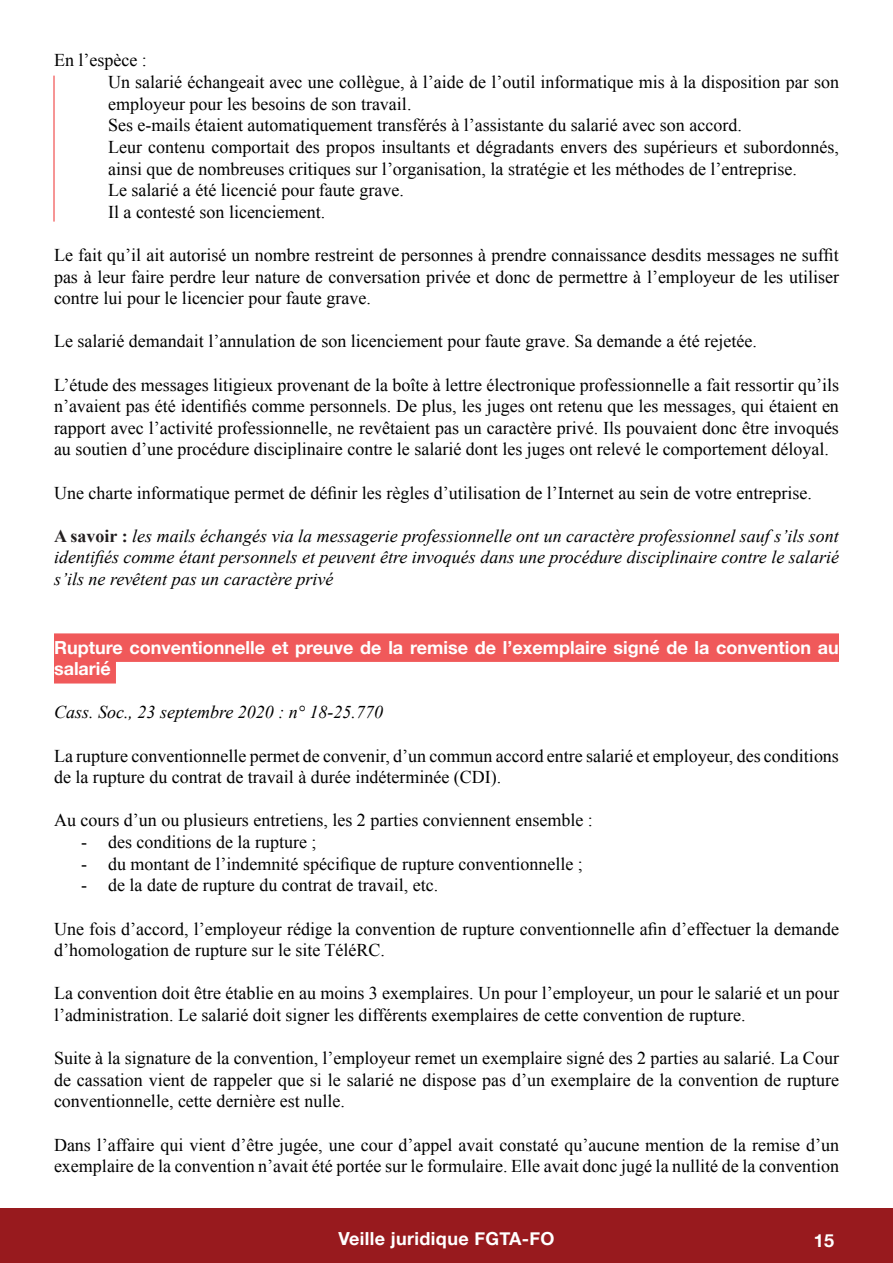
<style>
.page{position:relative;width:893px;height:1263px;background:#fff}
.page>*{position:absolute;margin:0;border:0;box-sizing:border-box;transform-origin:0 0}
.t1{font:18px/21.6px "Times New Roman";color:#000001}
.t2{font:italic 18px/21.6px "Times New Roman";color:#000001;text-align:justify}
.t3{font:700 18px/21.6px "Helvetica Neue";color:#fff}
.t4{font:700 18px "Helvetica Neue";letter-spacing:.02em;color:#fff}
.s1{font-weight:700;font-style:normal;color:#231f20}
</style>
<div class="page">
<div style="left:0;top:1209px;width:893px;height:54px;background:#981a1e"></div>
<hr style="left:54px;top:76px;width:1px;height:146px;background:#ee2d2d">
<div style="left:54px;top:633px;width:785px;height:29px;background:#f0595a"></div>
<div style="left:54px;top:655px;width:62px;height:28px;background:#f0595a"></div>
<p class="t1" style="left:108px;top:49px;width:732px;text-indent:-54px">En l’espèce :<br>Un salarié échangeait avec une collègue, à l’aide de l’outil informatique mis à la disposition par son employeur pour les besoins de son travail.<br>Ses e-mails étaient automatiquement transférés à l’assistante du salarié avec son accord.<br>Leur contenu comportait des propos insultants et dégradants envers des supérieurs et subordonnés, ainsi que de nombreuses critiques sur l’organisation, la stratégie et les méthodes de l’entreprise.<br>Le salarié a été licencié pour faute grave.<br>Il a contesté son licenciement.</p>
<p class="t1" style="left:54px;top:244px;width:786px;text-align:justify">Le fait qu’il ait autorisé un nombre restreint de personnes à prendre connaissance desdits messages ne suffit pas à leur faire perdre leur nature de conversation privée et donc de permettre à l’employeur de les utiliser contre lui pour le licencier pour faute grave.</p>
<p class="t1" style="left:54px;top:330px;width:704px">Le salarié demandait l’annulation de son licenciement pour faute grave. Sa demande a été rejetée.</p>
<p class="t1" style="left:54px;top:373px;width:786px;text-align:justify">L’étude des messages litigieux provenant de la boîte à lettre électronique professionnelle a fait ressortir qu’ils n’avaient pas été identifiés comme personnels. De plus, les juges ont retenu que les messages, qui étaient en rapport avec l’activité professionnelle, ne revêtaient pas un caractère privé. Ils pouvaient donc être invoqués au soutien d’une procédure disciplinaire contre le salarié dont les juges ont relevé le comportement déloyal.</p>
<p class="t1" style="left:54px;top:481px;width:759px">Une charte informatique permet de définir les règles d’utilisation de l’Internet au sein de votre entreprise.</p>
<p class="t2" style="left:54px;top:524px;width:786px"><span class="s1">A savoir :</span> les mails échangés via la messagerie professionnelle ont un caractère professionnel sauf s’ils sont identifiés comme étant personnels et peuvent être invoqués dans une procédure disciplinaire contre le salarié s’ils ne revêtent pas un caractère privé</p>
<p class="t3" style="left:54px;top:637px;width:786px">Rupture conventionnelle et preuve de la remise de l’exemplaire signé de la convention au salarié</p>
<p class="t2" style="left:54px;top:701px;width:331px">Cass. Soc., 23 septembre 2020 : n° 18-25.770</p>
<p class="t1" style="left:54px;top:744px;width:786px">La rupture conventionnelle permet de convenir, d’un commun accord entre salarié et employeur, des conditions de la rupture du contrat de travail à durée indéterminée (CDI).</p>
<p class="t1" style="left:54px;top:809px;width:540px">Au cours d’un ou plusieurs entretiens, les 2 parties conviennent ensemble :</p>
<p class="t1" style="left:81px;top:831px;width:237px">- des conditions de la rupture ;</p>
<p class="t1" style="left:81px;top:852px;width:503px">- du montant de l’indemnité spécifique de rupture conventionnelle ;</p>
<p class="t1" style="left:81px;top:874px;width:359px">- de la date de rupture du contrat de travail, etc.</p>
<p class="t1" style="left:54px;top:917px;width:786px">Une fois d’accord, l’employeur rédige la convention de rupture conventionnelle afin d’effectuer la demande d’homologation de rupture sur le site TéléRC.</p>
<p class="t1" style="left:54px;top:982px;width:786px">La convention doit être établie en au moins 3 exemplaires. Un pour l’employeur, un pour le salarié et un pour l’administration. Le salarié doit signer les différents exemplaires de cette convention de rupture.</p>
<p class="t1" style="left:54px;top:1047px;width:786px;text-align:justify">Suite à la signature de la convention, l’employeur remet un exemplaire signé des 2 parties au salarié. La Cour de cassation vient de rappeler que si le salarié ne dispose pas d’un exemplaire de la convention de rupture conventionnelle, cette dernière est nulle.</p>
<p class="t1" style="left:54px;top:1133px;width:786px">Dans l’affaire qui vient d’être jugée, une cour d’appel avait constaté qu’aucune mention de la remise d’un exemplaire de la convention n’avait été portée sur le formulaire. Elle avait donc jugé la nullité de la convention</p>
<p class="t4" style="left:338px;top:1224px;width:218px">Veille juridique FGTA-FO</p>
<p class="t3" style="left:814px;top:1230px;width:22px">15</p>
</div>
